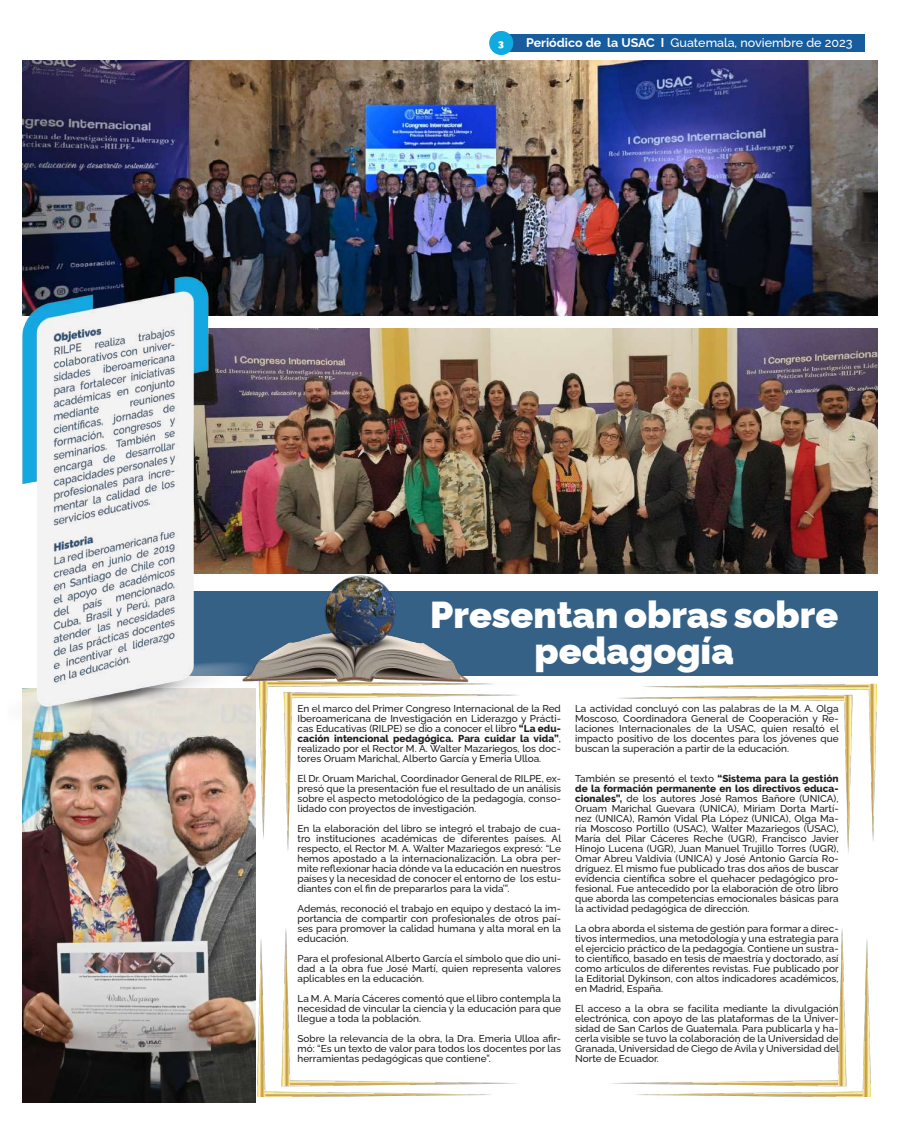
<style>
.page{position:relative;width:900px;height:1125px;background:#fff}
.page>*{position:absolute;margin:0;border:0;box-sizing:border-box;transform-origin:0 0}
.t1{font:900 37.5px/36.2px "Raleway";color:#fff;text-align:center}
.t2{font:500 12.5px "Raleway";color:#fff}
.t3{font:500 10px/10px "Raleway";color:#231f20;text-align:justify}
.t4{font:900 10px "Raleway";color:#fff}
.s1{font-weight:700}
.s2{font-family:"Arial";font-weight:700}
.s3{font-weight:800}
</style>
<div class="page">
<img style="left:22px;top:692px;width:234px;height:410px">
<div style="left:59px;top:591px;width:819px;height:85px;background:#366187"></div>
<img style="left:252px;top:328px;width:626px;height:246px">
<img style="left:22px;top:60px;width:856px;height:255px">
<img style="left:22px;top:253px;width:230px;height:473px">
<img style="left:45px;top:310px;width:140px;height:375px">
<img style="left:257px;top:681px;width:620px;height:416px">
<img style="left:241px;top:556px;width:227px;height:136px">
<div style="left:504px;top:34px;width:361px;height:18px;background:#175d9e"></div>
<div style="left:489px;top:31px;width:24px;height:24px;background:#0faadf;border-radius:50%"></div>
<p class="t4" style="left:498px;top:36px;width:7px">3</p>
<p class="t2" style="left:526px;top:33px;width:328px"><span class="s1">Periódico de la USAC</span> <span class="s2">l</span> Guatemala, noviembre de 2023</p>
<h1 class="t1" style="left:430px;top:593px;width:410px">Presentan obras sobre pedagogía</h1>
<p class="t3" style="left:298px;top:703px;width:265px">En el marco del Primer Congreso Internacional de la Red Iberoamericana de Investigación en Liderazgo y Prácti&shy;cas Educativas (RILPE) se dio a conocer el libro <span class="s3">“La edu&shy;cación intencional pedagógica. Para cuidar la vida”</span>, realizado por el Rector M. A. Walter Mazariegos, los doc&shy;tores Oruam Marichal, Alberto García y Emeria Ulloa.</p>
<p class="t3" style="left:298px;top:773px;width:265px">El Dr. Oruam Marichal, Coordinador General de RILPE, ex&shy;presó que la presentación fue el resultado de un análisis sobre el aspecto metodológico de la pedagogía, conso&shy;lidado con proyectos de investigación.</p>
<p class="t3" style="left:298px;top:823px;width:265px">En la elaboración del libro se integró el trabajo de cua&shy;tro instituciones académicas de diferentes países. Al respecto, el Rector M. A. Walter Mazariegos expresó: “Le hemos apostado a la internacionalización. La obra per&shy;mite reflexionar hacia dónde va la educación en nuestros países y la necesidad de conocer el entorno de los estu&shy;diantes con el fin de prepararlos para la vida’”.</p>
<p class="t3" style="left:298px;top:903px;width:265px">Además, reconoció el trabajo en equipo y destacó la im&shy;portancia de compartir con profesionales de otros paí&shy;ses para promover la calidad humana y alta moral en la educación.</p>
<p class="t3" style="left:298px;top:953px;width:265px">Para el profesional Alberto García el símbolo que dio uni&shy;dad a la obra fue José Martí, quien representa valores aplicables en la educación.</p>
<p class="t3" style="left:298px;top:993px;width:265px">La M. A. María Cáceres comentó que el libro contempla la necesidad de vincular la ciencia y la educación para que llegue a toda la población.</p>
<p class="t3" style="left:298px;top:1033px;width:265px">Sobre la relevancia de la obra, la Dra. Emeria Ulloa afir&shy;mó: “Es un texto de valor para todos los docentes por las herramientas pedagógicas que contiene”.</p>
<p class="t3" style="left:575px;top:703px;width:265px">La actividad concluyó con las palabras de la M. A. Olga Moscoso, Coordinadora General de Cooperación y Re&shy;laciones Internacionales de la USAC, quien resaltó el impacto positivo de los docentes para los jóvenes que buscan la superación a partir de la educación.</p>
<p class="t3" style="left:575px;top:773px;width:265px">También se presentó el texto <span class="s3">“Sistema para la gestión de la formación permanente en los directivos educa&shy;cionales”,</span> de los autores José Ramos Bañore (UNICA), Oruam Marichal Guevara (UNICA), Miriam Dorta Martí&shy;nez (UNICA), Ramón Vidal Pla López (UNICA), Olga Ma&shy;ría Moscoso Portillo (USAC), Walter Mazariegos (USAC), María del Pilar Cáceres Reche (UGR), Francisco Javier Hinojo Lucena (UGR), Juan Manuel Trujillo Torres (UGR), Omar Abreu Valdivia (UNICA) y José Antonio García Ro&shy;dríguez. El mismo fue publicado tras dos años de buscar evidencia científica sobre el quehacer pedagógico pro&shy;fesional. Fue antecedido por la elaboración de otro libro que aborda las competencias emocionales básicas para la actividad pedagógica de dirección.</p>
<p class="t3" style="left:575px;top:923px;width:265px">La obra aborda el sistema de gestión para formar a direc&shy;tivos intermedios, una metodología y una estrategia para el ejercicio práctico de la pedagogía. Contiene un sustra&shy;to científico, basado en tesis de maestría y doctorado, así como artículos de diferentes revistas. Fue publicado por la Editorial Dykinson, con altos indicadores académicos, en Madrid, España.</p>
<p class="t3" style="left:575px;top:1003px;width:265px">El acceso a la obra se facilita mediante la divulgación electrónica, con apoyo de las plataformas de la Univer&shy;sidad de San Carlos de Guatemala. Para publicarla y ha&shy;cerla visible se tuvo la colaboración de la Universidad de Granada, Universidad de Ciego de Ávila y Universidad del Norte de Ecuador.</p>
</div>
